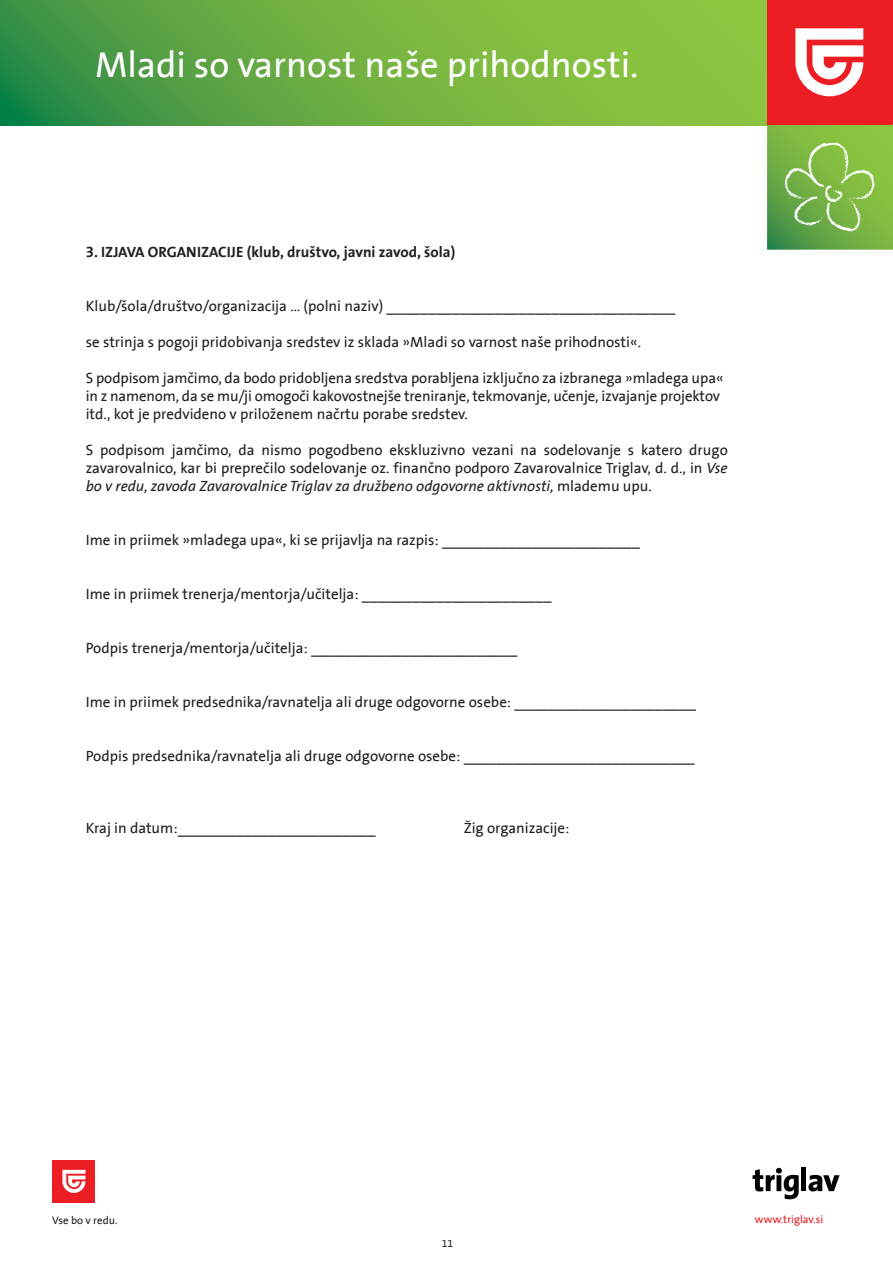
<style>
.page{position:relative;width:893px;height:1263px;background:#fff}
.page>*{position:absolute;margin:0;border:0;box-sizing:border-box;transform-origin:0 0}
.t1{font:36.6px "Triglav The Sans";color:#fff}
.t2{font:15px/18px "Triglav The Sans";color:#231f20}
.t3{font:700 15px "Triglav The Sans";color:#231f20}
.t4{font:10.95px "Triglav The Sans";color:#ed1d24}
.t5{font:10.95px "Triglav The Sans";color:#231f20}
.t6{font:10.5px "Triglav The Sans";color:#231f20}
.s1{font-style:italic}
</style>
<div class="page">
<svg style="left:0;top:0;width:767px;height:125px;background:#6caf42"></svg>
<svg style="left:767px;top:124px;width:126px;height:126px;background:#7db74d"></svg>
<div style="left:767px;top:0;width:125px;height:125px;background:#ed1d24"></div>
<svg style="left:795px;top:28px;width:68px;height:69px"></svg>
<svg style="left:752px;top:1168px;width:47px;height:31px"></svg>
<div style="left:801px;top:1168px;width:5px;height:23px;background:#010101"></div>
<svg style="left:808px;top:1175px;width:32px;height:16px"></svg>
<div style="left:53px;top:1160px;width:42px;height:42px;background:#ed1d24"></div>
<svg style="left:62px;top:1170px;width:23px;height:23px"></svg>
<h1 class="t1" style="left:95px;top:45px;width:545px">Mladi so varnost naše prihodnosti.</h1>
<p class="t3" style="left:86px;top:243px;width:371px">3. IZJAVA ORGANIZACIJE (klub, društvo, javni zavod, šola)</p>
<p class="t2" style="left:86px;top:297px;width:591px">Klub/šola/društvo/organizacija … (polni naziv) ___________________________________</p>
<p class="t2" style="left:86px;top:333px;width:557px">se strinja s pogoji pridobivanja sredstev iz sklada »Mladi so varnost naše prihodnosti«.</p>
<p class="t2" style="left:86px;top:369px;width:639px">S podpisom jamčimo, da bodo pridobljena sredstva porabljena izključno za izbranega »mladega upa« in z namenom, da se mu/ji omogoči kakovostnejše treniranje, tekmovanje, učenje, izvajanje projektov itd., kot je predvideno v priloženem načrtu porabe sredstev.</p>
<p class="t2" style="left:86px;top:441px;width:644px;text-align:justify">S podpisom jamčimo, da nismo pogodbeno ekskluzivno vezani na sodelovanje s katero drugo zavarovalnico, kar bi preprečilo sodelovanje oz. finančno podporo Zavarovalnice Triglav, d. d., in <span class="s1">Vse bo v redu, zavoda Zavarovalnice Triglav za družbeno odgovorne aktivnosti,</span> mlademu upu.</p>
<p class="t2" style="left:86px;top:531px;width:556px">Ime in priimek »mladega upa«, ki se prijavlja na razpis: ________________________</p>
<p class="t2" style="left:86px;top:585px;width:467px">Ime in priimek trenerja/mentorja/učitelja: _______________________</p>
<p class="t2" style="left:86px;top:639px;width:433px">Podpis trenerja/mentorja/učitelja: _________________________</p>
<p class="t2" style="left:86px;top:693px;width:612px">Ime in priimek predsednika/ravnatelja ali druge odgovorne osebe: ______________________</p>
<p class="t2" style="left:86px;top:747px;width:610px">Podpis predsednika/ravnatelja ali druge odgovorne osebe: ____________________________</p>
<p class="t2" style="left:86px;top:819px;width:291px">Kraj in datum:________________________</p>
<p class="t2" style="left:464px;top:819px;width:107px">Žig organizacije:</p>
<p class="t5" style="left:52px;top:1214px;width:67px">Vse bo v redu.</p>
<p class="t6" style="left:442px;top:1237px;width:13px">11</p>
<p class="t4" style="left:755px;top:1213px;width:70px">www.triglav.si</p>
</div>
